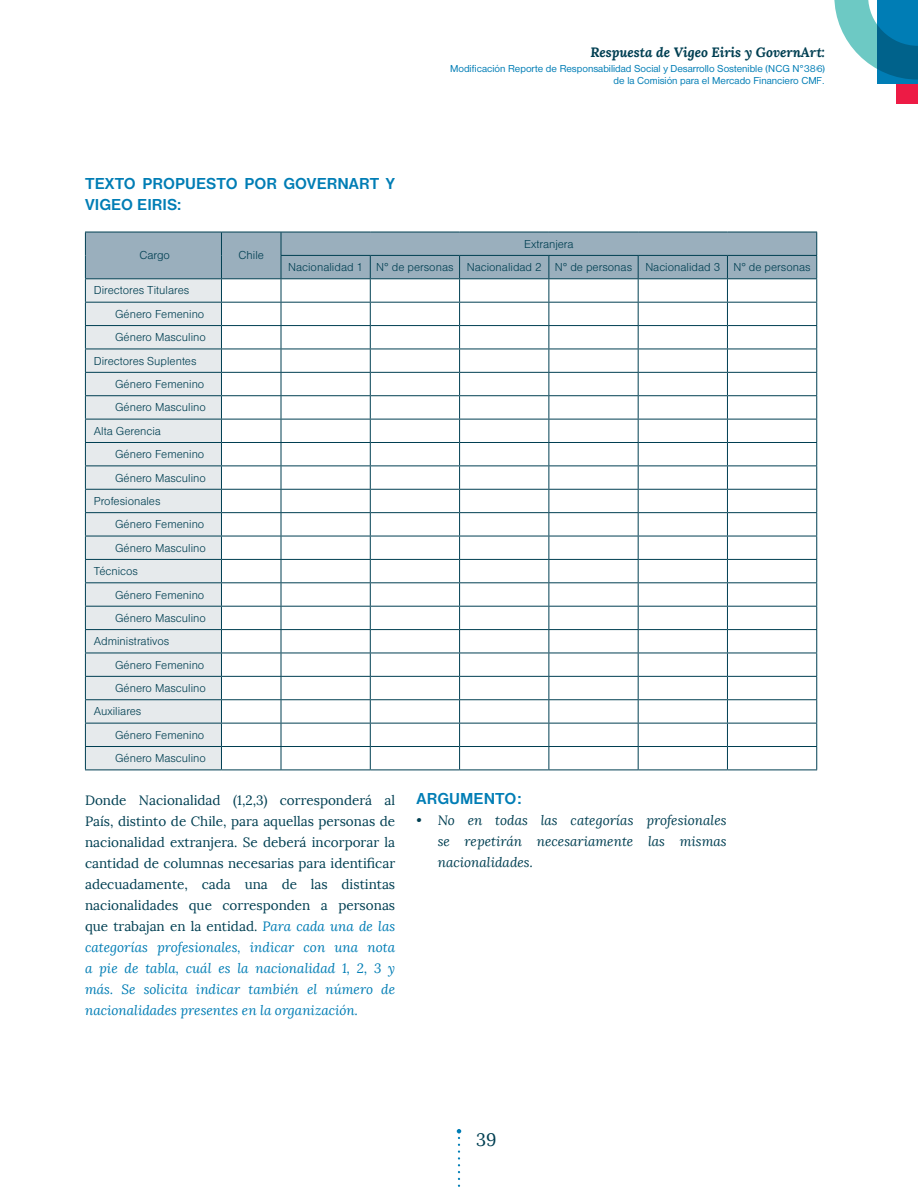
<style>
.page{position:relative;width:918px;height:1188px;background:#fff}
.page>*{position:absolute;margin:0;border:0;box-sizing:border-box;transform-origin:0 0}
.t1{font:18px "Lora";color:#003f52}
.t2{font:700 16.5px/21px "Nimbus Sans DOT";letter-spacing:.005em;color:#007db5}
.t3{font:13.5px/21px "Lora";color:#003f52;text-align:justify}
.t4{font:italic 13.5px/21px "Lora";color:#003f52;text-align:justify}
.t5{font:italic 700 13.5px "Lora";color:#003f52}
.t6{font:12px/23.4px "Nimbus Sans DOT Ligh";color:#003f52;text-align:center}
.t7{font:10.5px/12px "Nimbus Sans DOT";color:#007db5;text-align:right}
.s1{font-style:italic;color:#007db5}
</style>
<div class="page">
<div style="left:897px;top:61px;width:21px;height:42px;background:#ed1b45"></div>
<svg style="left:457px;top:1129px;width:4px;height:58px"></svg>
<div style="left:877px;top:0;width:41px;height:84px;background:#007db5"></div>
<svg style="left:834px;top:0;width:84px;height:80px"></svg>
<svg style="left:85px;top:232px;width:732px;height:538px"></svg>
<hr style="left:85px;top:770px;width:136px;height:1px;background:#003f52">
<hr style="left:221px;top:770px;width:60px;height:1px;background:#003f52">
<hr style="left:281px;top:770px;width:89px;height:1px;background:#003f52">
<hr style="left:370px;top:770px;width:90px;height:1px;background:#003f52">
<hr style="left:460px;top:770px;width:89px;height:1px;background:#003f52">
<hr style="left:549px;top:770px;width:89px;height:1px;background:#003f52">
<hr style="left:638px;top:770px;width:89px;height:1px;background:#003f52">
<hr style="left:727px;top:770px;width:90px;height:1px;background:#003f52">
<p class="t2" style="left:85px;top:173px;width:311px">TEXTO PROPUESTO POR GOVERNART Y<br>VIGEO EIRIS:</p>
<p class="t5" style="left:590px;top:43px;width:236px">Respuesta de Vigeo Eiris y GovernArt:</p>
<p class="t7" style="left:450px;top:63px;width:376px">Modificación Reporte de Responsabilidad Social y Desarrollo Sostenible (NCG N°386) de la Comisión para el Mercado Financiero CMF.</p>
<p class="t6" style="left:139px;top:244px;width:32px">Cargo</p>
<p class="t6" style="left:239px;top:244px;width:27px">Chile</p>
<p class="t6" style="left:288px;top:232px;width:524px">Extranjera<br>Nacionalidad 1 N° de personas Nacionalidad 2 N° de personas Nacionalidad 3 N° de personas</p>
<p class="t6" style="left:94px;top:279px;width:97px">Directores Titulares</p>
<p class="t6" style="left:115px;top:302px;width:91px">Género Femenino</p>
<p class="t6" style="left:115px;top:326px;width:92px">Género Masculino</p>
<p class="t6" style="left:94px;top:349px;width:104px">Directores Suplentes</p>
<p class="t6" style="left:115px;top:373px;width:91px">Género Femenino</p>
<p class="t6" style="left:115px;top:396px;width:92px">Género Masculino</p>
<p class="t6" style="left:94px;top:419px;width:69px">Alta Gerencia</p>
<p class="t6" style="left:115px;top:443px;width:91px">Género Femenino</p>
<p class="t6" style="left:115px;top:466px;width:92px">Género Masculino</p>
<p class="t6" style="left:94px;top:489px;width:68px">Profesionales</p>
<p class="t6" style="left:115px;top:513px;width:91px">Género Femenino</p>
<p class="t6" style="left:115px;top:536px;width:92px">Género Masculino</p>
<p class="t6" style="left:94px;top:560px;width:46px">Técnicos</p>
<p class="t6" style="left:115px;top:583px;width:91px">Género Femenino</p>
<p class="t6" style="left:115px;top:606px;width:92px">Género Masculino</p>
<p class="t6" style="left:94px;top:630px;width:77px">Administrativos</p>
<p class="t6" style="left:115px;top:653px;width:91px">Género Femenino</p>
<p class="t6" style="left:115px;top:677px;width:92px">Género Masculino</p>
<p class="t6" style="left:94px;top:700px;width:49px">Auxiliares</p>
<p class="t6" style="left:115px;top:723px;width:91px">Género Femenino</p>
<p class="t6" style="left:115px;top:747px;width:92px">Género Masculino</p>
<p class="t3" style="left:85px;top:790px;width:312px">Donde Nacionalidad (1,2,3) corresponderá al País, distinto de Chile, para aquellas personas de nacionalidad extranjera. Se deberá incorporar la cantidad de columnas necesarias para identificar adecuadamente, cada una de las distintas nacionalidades que corresponden a personas que trabajan en la entidad. <span class="s1">Para cada una de las categorías profesionales, indicar con una nota a pie de tabla, cuál es la nacionalidad 1, 2, 3 y más. Se solicita indicar también el número de nacionalidades presentes en la organización.</span></p>
<p class="t2" style="left:417px;top:788px;width:106px">ARGUMENTO:</p>
<p class="t4" style="left:438px;top:810px;width:290px;text-indent:-21px">• No en todas las categorías profesionales se repetirán necesariamente las mismas nacionalidades.</p>
<h1 class="t1" style="left:476px;top:1129px;width:22px">39</h1>
</div>
